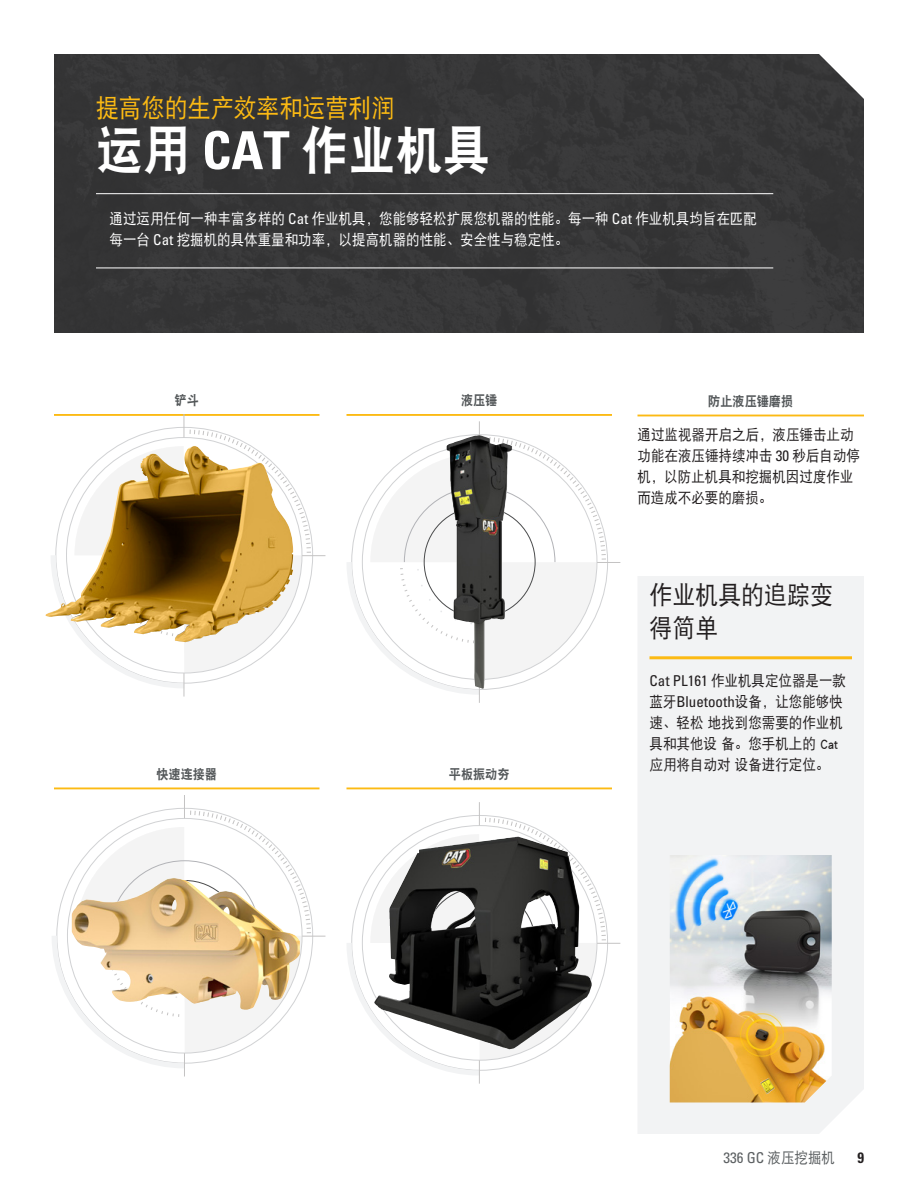
<style>
.page{position:relative;width:918px;height:1188px;background:#fff}
.page>*{position:absolute;margin:0;border:0;box-sizing:border-box;transform-origin:0 0}
.t1{font:52.5px "DFP Hei W9";color:#fff;scale:.9 1}
.t2{font:25.5px "DFP Hei W5";color:#fcba13;scale:.9 1}
.t3{font:25.5px/33px "DFP Hei W5";color:#231f20;scale:.9 1}
.t4{font:15px/21px "DFP Hei W5";color:#231f20;scale:.9 1}
.t5{font:15px/21px "DFP Hei W5";color:#fff;scale:.9 1}
.t6{font:condensed 15px "Univers LTCYR 57";color:#5d6163}
.t7{font:15px "Univers LTCYR 67 Bold Cond";color:#231f20}
.t8{font:13.5px "DFP Hei W9";color:#535759;scale:.9 1}
.s1{font-family:"Univers LTCYR 67 Bold Cond"}
.s2{font-family:"Univers LTCYR 57";font-stretch:condensed}
.s3{font-family:"DFP Hei W5";font-stretch:normal}
</style>
<div class="page">
<div style="left:638px;top:576px;width:226px;height:558px;background:#f2f3f4"></div>
<hr style="left:650px;top:656px;width:202px;height:3px;background:#fcba13">
<img style="left:670px;top:855px;width:162px;height:247px">
<hr style="left:54px;top:788px;width:265px;height:1px;background:#fcba13">
<hr style="left:346px;top:788px;width:266px;height:1px;background:#fcba13">
<hr style="left:346px;top:414px;width:266px;height:2px;background:#fcba13">
<div style="left:54px;top:54px;width:810px;height:279px;background:#363637"></div>
<hr style="left:96px;top:193px;width:677px;height:1px;background:#fff">
<hr style="left:96px;top:268px;width:677px;height:1px;background:#fff">
<svg style="left:347px;top:802px;width:273px;height:282px"></svg>
<img style="left:374px;top:837px;width:140px;height:208px">
<svg style="left:347px;top:421px;width:273px;height:282px"></svg>
<svg style="left:52px;top:795px;width:273px;height:282px"></svg>
<img style="left:72px;top:878px;width:219px;height:132px">
<svg style="left:54px;top:414px;width:271px;height:283px"></svg>
<img style="left:45px;top:447px;width:144px;height:187px">
<img style="left:446px;top:435px;width:66px;height:254px">
<hr style="left:638px;top:415px;width:226px;height:1px;background:#fcba13">
<h2 class="t2" style="left:96px;top:94px;width:333px">提高您的生产效率和运营利润</h2>
<h1 class="t1" style="left:96px;top:122px;width:440px">运用 <span class="s1">CAT</span> 作业机具</h1>
<p class="t5" style="left:110px;top:208px;width:721px">通过运用任何一种丰富多样的 <span class="s2">Cat</span> 作业机具，您能够轻松扩展您机器的性能。每一种 <span class="s2">Cat</span> 作业机具均旨在匹配每一台 <span class="s2">Cat</span> 挖掘机的具体重量和功率，以提高机器的性能、安全性与稳定性。</p>
<p class="t8" style="left:175px;top:393px;width:29px">铲斗</p>
<p class="t8" style="left:461px;top:393px;width:42px">液压锤</p>
<p class="t8" style="left:156px;top:766px;width:69px">快速连接器</p>
<p class="t8" style="left:449px;top:766px;width:69px">平板振动夯</p>
<p class="t8" style="left:708px;top:393px;width:96px">防止液压锤磨损</p>
<p class="t4" style="left:637px;top:424px;width:249px">通过监视器开启之后，液压锤击止动功能在液压锤持续冲击 <span class="s2">30</span> 秒后自动停机，以防止机具和挖掘机因过度作业而造成不必要的磨损。</p>
<h2 class="t3" style="left:650px;top:578px;width:205px">作业机具的追踪变得简单</h2>
<p class="t4" style="left:649px;top:670px;width:220px"><span class="s2">Cat PL161</span> 作业机具定位器是一款蓝牙<span class="s2">Bluetooth</span>设备，让您能够快速、轻松地找到您需要的作业机具和其他设备。您手机上的 Cat应用将自动对设备进行定位。</p>
<p class="t6" style="left:723px;top:1148px;width:113px">336 GC <span class="s3">液压挖掘机</span></p>
<p class="t7" style="left:857px;top:1148px;width:8px">9</p>
</div>
